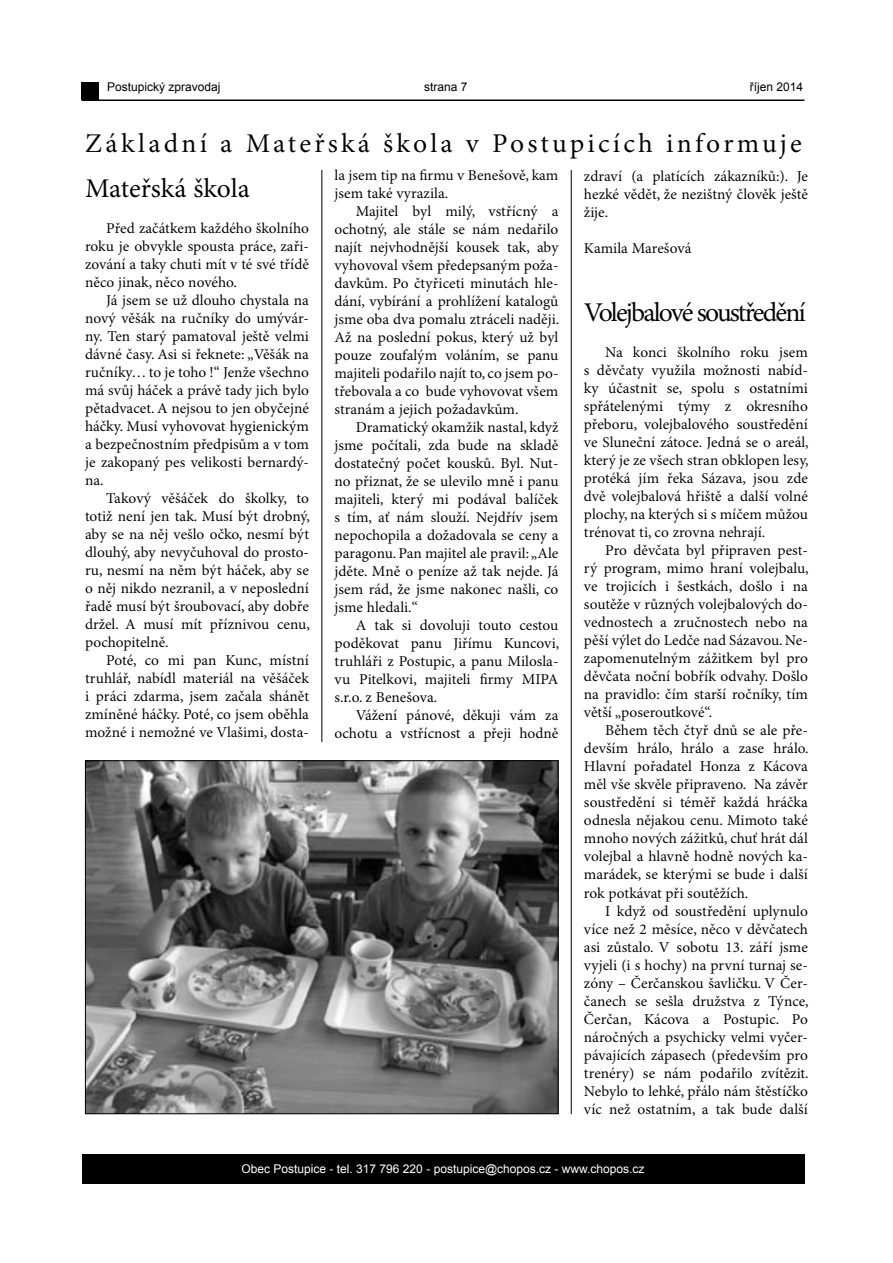
<style>
.page{position:relative;width:893px;height:1263px;background:#fff}
.page>*{position:absolute;margin:0;border:0;box-sizing:border-box;transform-origin:0 0}
.t1{font:27px/44.8px "Minion Pro";letter-spacing:.105em;color:#000}
.t2{font:27px "Minion Pro";letter-spacing:-.07em;color:#000}
.t3{font:15px/18px "Minion Pro";color:#000;text-align:justify}
.t4{font:12px "Arial";color:#fff}
.t5{font:12px "Arial";color:#000}
</style>
<div class="page">
<div style="left:82px;top:1154px;width:722px;height:30px;background:#000"></div>
<div style="left:82px;top:82px;width:17px;height:18px;background:#000"></div>
<hr style="left:81px;top:99px;width:723px;height:2px;background:#000">
<hr style="left:321px;top:170px;width:1px;height:572px;background:#000">
<hr style="left:571px;top:170px;width:1px;height:944px;background:#000">
<img style="left:87px;top:762px;width:469px;height:350px">
<p class="t5" style="left:107px;top:79px;width:115px">Postupický zpravodaj</p>
<p class="t5" style="left:424px;top:79px;width:45px">strana 7</p>
<p class="t5" style="left:750px;top:79px;width:55px">říjen 2014</p>
<h1 class="t1" style="left:85px;top:121px;width:718px">Základní a Mateřská škola v Postupicích informuje<br>Mateřská škola</h1>
<p class="t3" style="left:85px;top:219px;width:225px;text-indent:21px">Před začátkem každého školního roku je obvykle spousta práce, zaři&shy;zování a taky chuti mít v té své třídě něco jinak, něco nového.</p>
<p class="t3" style="left:85px;top:291px;width:225px;text-indent:21px">Já jsem se už dlouho chystala na nový věšák na ručníky do umývár&shy;ny. Ten starý pamatoval ještě velmi dávné časy. Asi si řeknete: „Věšák na ručníky… to je toho !“ Jenže všechno má svůj háček a právě tady jich bylo pětadvacet. A nejsou to jen obyčejné háčky. Musí vyhovovat hygienickým a bezpečnostním předpisům a v tom je zakopaný pes velikosti bernardý&shy;na.</p>
<p class="t3" style="left:85px;top:489px;width:226px;text-indent:21px">Takový věšáček do školky, to totiž není jen tak. Musí být drobný, aby se na něj vešlo očko, nesmí být dlouhý, aby nevyčuhoval do prosto&shy;ru, nesmí na něm být háček, aby se o něj nikdo nezranil, a v neposlední řadě musí být šroubovací, aby dobře držel. A musí mít příznivou cenu, pochopitelně.</p>
<p class="t3" style="left:85px;top:651px;width:225px;text-indent:21px">Poté, co mi pan Kunc, místní truhlář, nabídl materiál na věšáček i práci zdarma, jsem začala shánět zmíněné háčky. Poté, co jsem oběhla možné i nemožné ve Vlašimi, dosta-</p>
<p class="t3" style="left:334px;top:166px;width:225px">la jsem tip na firmu v Benešově, kam jsem také vyrazila.</p>
<p class="t3" style="left:334px;top:202px;width:226px;text-indent:21px">Majitel byl milý, vstřícný a ochotný, ale stále se nám nedařilo najít nejvhodnější kousek tak, aby vyhovoval všem předepsaným poža&shy;davkům. Po čtyřiceti minutách hle&shy;dání, vybírání a prohlížení katalogů jsme oba dva pomalu ztráceli naději.<br>Až na poslední pokus, který už byl pouze zoufalým voláním, se panu majiteli podařilo najít to, co jsem po&shy;třebovala a co bude vyhovovat všem stranám a jejich požadavkům.</p>
<p class="t3" style="left:334px;top:418px;width:225px;text-indent:21px">Dramatický okamžik nastal, když jsme počítali, zda bude na skladě dostatečný počet kousků. Byl. Nut&shy;no přiznat, že se ulevilo mně i panu majiteli, který mi podával balíček s tím, ať nám slouží. Nejdřív jsem nepochopila a dožadovala se ceny a paragonu. Pan majitel ale pravil: „Ale jděte. Mně o peníze až tak nejde. Já jsem rád, že jsme nakonec našli, co jsme hledali.“</p>
<p class="t3" style="left:334px;top:616px;width:226px;text-indent:21px">A tak si dovoluji touto cestou poděkovat panu Jiřímu Kuncovi, truhláři z Postupic, a panu Milosla&shy;vu Pitelkovi, majiteli firmy MIPA s.r.o. z Benešova.</p>
<p class="t3" style="left:334px;top:706px;width:225px;text-align:right">Vážení pánové, děkuji vám za ochotu a vstřícnost a přeji hodně</p>
<p class="t3" style="left:584px;top:168px;width:225px">zdraví (a platících zákazníků:). Je hezké vědět, že nezištný člověk ještě žije.</p>
<p class="t3" style="left:584px;top:240px;width:109px">Kamila Marešová</p>
<h1 class="t2" style="left:584px;top:297px;width:223px">Volejbalové soustředění</h1>
<p class="t3" style="left:584px;top:344px;width:226px;text-indent:21px">Na konci školního roku jsem s děvčaty využila možnosti nabíd&shy;ky účastnit se, spolu s ostatními spřátelenými týmy z okresního přeboru, volejbalového soustředění ve Sluneční zátoce. Jedná se o areál, který je ze všech stran obklopen lesy, protéká jím řeka Sázava, jsou zde dvě volejbalová hřiště a další volné plochy, na kterých si s míčem můžou trénovat ti, co zrovna nehrají.</p>
<p class="t3" style="left:584px;top:542px;width:226px;text-indent:21px">Pro děvčata byl připraven pest&shy;rý program, mimo hraní volejbalu, ve trojicích i šestkách, došlo i na soutěže v různých volejbalových do&shy;vednostech a zručnostech nebo na pěší výlet do Ledče nad Sázavou. Ne&shy;zapomenutelným zážitkem byl pro děvčata noční bobřík odvahy. Došlo na pravidlo: čím starší ročníky, tím větší „poseroutkové“.</p>
<p class="t3" style="left:584px;top:722px;width:226px;text-indent:21px">Během těch čtyř dnů se ale pře&shy;devším hrálo, hrálo a zase hrálo.<br>Hlavní pořadatel Honza z Kácova měl vše skvěle připraveno. Na závěr soustředění si téměř každá hráčka odnesla nějakou cenu. Mimoto také mnoho nových zážitků, chuť hrát dál volejbal a hlavně hodně nových ka&shy;marádek, se kterými se bude i další rok potkávat při soutěžích.</p>
<p class="t3" style="left:584px;top:902px;width:226px;text-indent:21px">I když od soustředění uplynulo více než 2 měsíce, něco v děvčatech asi zůstalo. V sobotu 13. září jsme vyjeli (i s hochy) na první turnaj se&shy;zóny – Čerčanskou šavličku. V Čer&shy;čanech se sešla družstva z Týnce, Čerčan, Kácova a Postupic. Po náročných a psychicky velmi vyčer&shy;pávajících zápasech (především pro trenéry) se nám podařilo zvítězit.<br>Nebylo to lehké, přálo nám štěstíčko víc než ostatním, a tak bude další</p>
<p class="t4" style="left:242px;top:1161px;width:405px">Obec Postupice - tel. 317 796 220 - postupice@chopos.cz - www.chopos.cz</p>
</div>
